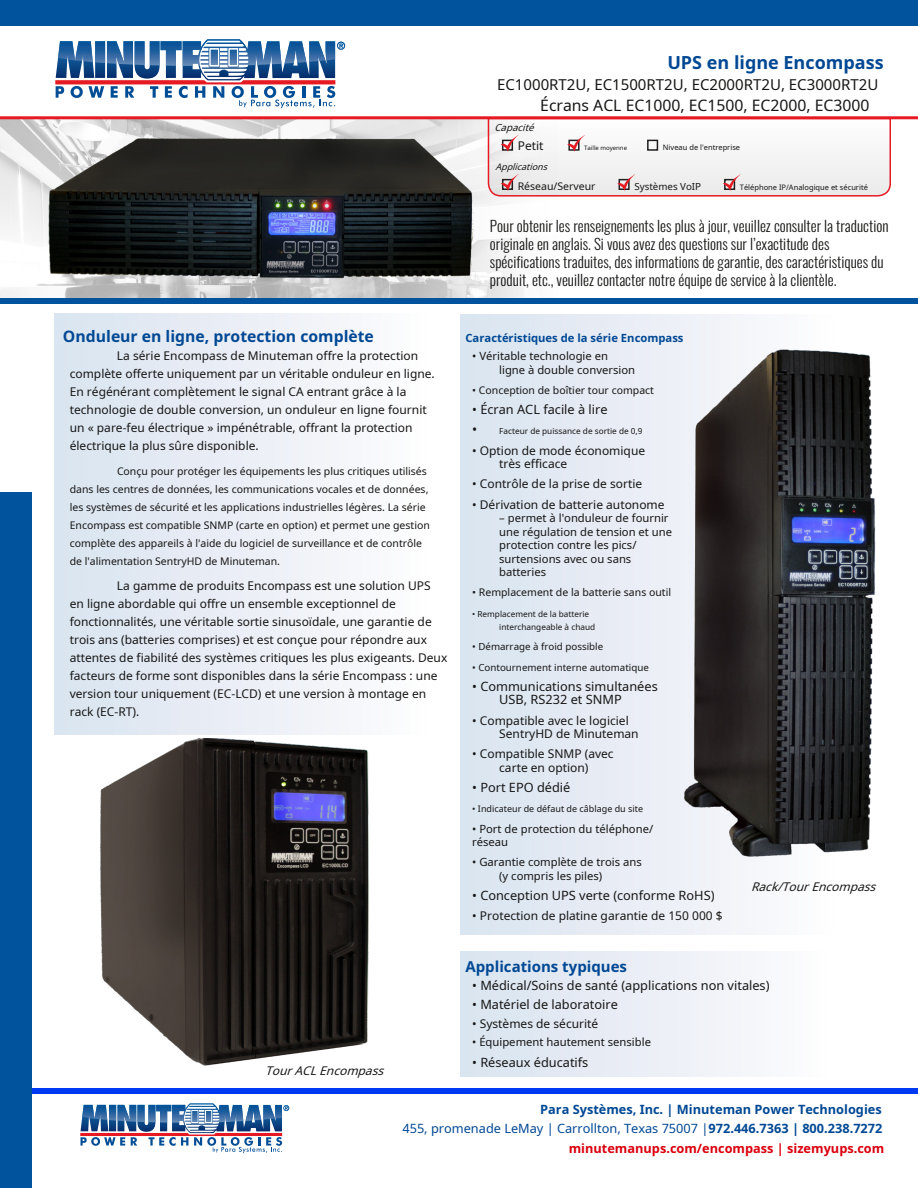
<style>
.page{position:relative;width:918px;height:1188px;background:#fff}
.page>*{position:absolute;margin:0;border:0;box-sizing:border-box;transform-origin:0 0}
.t1{font:700 18px "Noto Sans";color:#004894}
.t2{font:15.75px "Noto Sans";color:#171615}
.t3{font:700 15.75px "Noto Sans";color:#004894}
.t4{font:300 15px/18px "Oswald";color:#171615}
.t5{font:15px "Noto Sans";color:#171615}
.t6{font:700 15px "Noto Sans";color:#004894}
.t7{font:12.75px/13.5px "Noto Sans";color:#171615}
.t8{font:700 12.75px/19.5px "Noto Sans";color:#004894;text-align:right}
.t9{font:12px/18px "Noto Sans";color:#171615}
.t10{font:italic 12px "Noto Sans";color:#171615}
.t11{font:11.25px/13.5px "Noto Sans";color:#171615}
.t12{font:700 11.25px "Noto Sans";color:#004894}
.t13{font:10.5px/18px "Noto Sans";color:#171615}
.t14{font:9.75px "Noto Sans";color:#171615}
.t15{font:italic 9.75px "Noto Sans";color:#171615}
.t16{font:9px "Noto Sans";color:#171615}
.t17{font:italic 9px "Noto Sans";color:#171615}
.t18{font:8.25px/13.5px "Noto Sans";color:#171615}
.t19{font:7.5px "Noto Sans";color:#171615}
.t20{font:6px "Noto Sans";color:#171615}
.s1{font-size:13.5px}
.s2{font-weight:400}
.s3{color:#db000e}
</style>
<div class="page">
<div style="left:461px;top:315px;width:371px;height:619px;background:linear-gradient(to right,#d9e3ef,#fdfcfd)"></div>
<img style="left:0;top:119px;width:524px;height:179px">
<div style="left:461px;top:951px;width:367px;height:126px;background:linear-gradient(to right,#d9e3ef,#fdfcfd)"></div>
<div style="left:54px;top:313px;width:372px;height:421px;background:linear-gradient(to right,#d9e3ef,#fdfcfd)"></div>
<svg style="left:55px;top:39px;width:280px;height:69px"></svg>
<hr style="left:0;top:116px;width:918px;height:3px;background:#e51a23">
<svg style="left:487px;top:119px;width:405px;height:78px"></svg>
<img style="left:32px;top:133px;width:447px;height:157px">
<div style="left:20px;top:1088px;width:898px;height:6px;background:#0039f4"></div>
<svg style="left:212px;top:1151px;width:70px;height:2px"></svg>
<div style="left:0;top:298px;width:918px;height:6px;background:#01539e"></div>
<div style="left:0;top:492px;width:32px;height:696px;background:#01539e"></div>
<div style="left:0;top:0;width:918px;height:25px;background:#01539e"></div>
<img style="left:683px;top:348px;width:193px;height:509px">
<img style="left:80px;top:739px;width:289px;height:412px">
<h1 class="t1" style="left:667px;top:49px;width:218px">UPS en ligne Encompass</h1>
<p class="t5" style="left:497px;top:74px;width:383px">EC1000RT2U, EC1500RT2U, EC2000RT2U, EC3000RT2U</p>
<h2 class="t2" style="left:540px;top:94px;width:331px">Écrans ACL EC1000, EC1500, EC2000, EC3000</h2>
<p class="t15" style="left:494px;top:121px;width:45px">Capacité</p>
<p class="t9" style="left:518px;top:137px;width:27px">Petit</p>
<p class="t20" style="left:584px;top:144px;width:44px">Taille moyenne</p>
<p class="t19" style="left:663px;top:142px;width:79px">Niveau de l'entreprise</p>
<p class="t17" style="left:495px;top:161px;width:57px">Applications</p>
<p class="t13" style="left:518px;top:176px;width:79px">Réseau/Serveur</p>
<p class="t14" style="left:634px;top:179px;width:68px">Systèmes VoIP</p>
<p class="t19" style="left:740px;top:182px;width:130px">Téléphone IP/Analogique et sécurité</p>
<p class="t4" style="left:490px;top:215px;width:400px">Pour obtenir les renseignements les plus à jour, veuillez consulter la traduction originale en anglais. Si vous avez des questions sur l’exactitude des spécifications traduites, des informations de garantie, des caractéristiques du produit, etc., veuillez contacter notre équipe de service à la clientèle.</p>
<h2 class="t3" style="left:63px;top:325px;width:312px">Onduleur en ligne, protection complète</h2>
<p class="t12" style="left:465px;top:330px;width:220px">Caractéristiques de la série Encompass</p>
<p class="t9" style="left:70px;top:346px;width:367px;text-indent:47px">La série Encompass de Minuteman offre la protection complète offerte uniquement par un véritable onduleur en ligne.<br>En régénérant complètement le signal CA entrant grâce à la technologie de double conversion, un onduleur en ligne fournit un « pare-feu électrique » impénétrable, offrant la protection électrique la plus sûre disponible.</p>
<p class="t11" style="left:499px;top:349px;width:137px;text-indent:-27px">• Véritable technologie en ligne à double conversion</p>
<p class="t13" style="left:472px;top:381px;width:183px">• Conception de boîtier tour compact</p>
<p class="t7" style="left:472px;top:402px;width:137px">• Écran ACL facile à lire</p>
<p class="t18" style="left:472px;top:424px;width:172px"><span class="s1">•</span> Facteur de puissance de sortie de 0,9</p>
<p class="t9" style="left:499px;top:443px;width:147px;line-height:13.5px;text-indent:-27px">• Option de mode économique très efficace</p>
<p class="t13" style="left:70px;top:462px;width:362px;text-indent:47px">Conçu pour protéger les équipements les plus critiques utilisés dans les centres de données, les communications vocales et de données, les systèmes de sécurité et les applications industrielles légères. La série Encompass est compatible SNMP (carte en option) et permet une gestion complète des appareils à l'aide du logiciel de surveillance et de contrôle de l'alimentation SentryHD de Minuteman.</p>
<p class="t9" style="left:472px;top:475px;width:172px">• Contrôle de la prise de sortie</p>
<p class="t9" style="left:472px;top:495px;width:194px">• Dérivation de batterie autonome</p>
<p class="t11" style="left:499px;top:511px;width:175px">– permet à l'onduleur de fournir une régulation de tension et une protection contre les pics/ surtensions avec ou sans batteries</p>
<p class="t9" style="left:70px;top:576px;width:379px;text-indent:47px">La gamme de produits Encompass est une solution UPS en ligne abordable qui offre un ensemble exceptionnel de fonctionnalités, une véritable sortie sinusoïdale, une garantie de trois ans (batteries comprises) et est conçue pour répondre aux attentes de fiabilité des systèmes critiques les plus exigeants. Deux facteurs de forme sont disponibles dans la série Encompass : une version tour uniquement (EC-LCD) et une version à montage en rack (EC-RT).</p>
<p class="t13" style="left:472px;top:583px;width:200px">• Remplacement de la batterie sans outil</p>
<p class="t18" style="left:499px;top:607px;width:98px;text-indent:-27px">• Remplacement de la batterie interchangeable à chaud</p>
<p class="t14" style="left:472px;top:640px;width:133px">• Démarrage à froid possible</p>
<p class="t14" style="left:472px;top:660px;width:178px">• Contournement interne automatique</p>
<p class="t7" style="left:499px;top:679px;width:160px;text-indent:-27px">• Communications simultanées<br>USB, RS232 et SNMP</p>
<p class="t9" style="left:499px;top:713px;width:141px;line-height:13.5px;text-indent:-27px">• Compatible avec le logiciel<br>SentryHD de Minuteman</p>
<p class="t9" style="left:472px;top:747px;width:143px;line-height:13.5px;text-align:center">• Compatible SNMP (avec carte en option)</p>
<p class="t7" style="left:472px;top:780px;width:100px">• Port EPO dédié</p>
<p class="t16" style="left:472px;top:803px;width:172px">• Indicateur de défaut de câblage du site</p>
<p class="t11" style="left:472px;top:821px;width:183px">• Port de protection du téléphone/ réseau</p>
<p class="t11" style="left:499px;top:855px;width:144px;text-indent:-27px">• Garantie complète de trois ans (y compris les piles)</p>
<p class="t10" style="left:751px;top:878px;width:131px">Rack/TourEncompass</p>
<p class="t7" style="left:472px;top:888px;width:244px">• Conception UPS verte (conforme RoHS)</p>
<p class="t9" style="left:472px;top:907px;width:252px">• Protection de platine garantie de 150 000 $</p>
<p class="t6" style="left:465px;top:956px;width:163px">Applications typiques</p>
<p class="t7" style="left:472px;top:978px;width:299px">• Médical/Soins de santé (applications non vitales)</p>
<p class="t7" style="left:472px;top:997px;width:147px">• Matériel de laboratoire</p>
<p class="t9" style="left:472px;top:1014px;width:128px">• Systèmes de sécurité</p>
<p class="t11" style="left:472px;top:1035px;width:180px">• Équipement hautement sensible</p>
<p class="t7" style="left:472px;top:1055px;width:118px">• Réseaux éducatifs</p>
<p class="t10" style="left:265px;top:1062px;width:124px">TourACLEncompass</p>
<p class="t8" style="left:402px;top:1099px;width:483px">Para Systèmes, Inc. | Minuteman Power Technologies<br><span class="s2">455, promenade LeMay | Carrollton, Texas 75007 |</span>972.446.7363 | 800.238.7272 <span class="s3">minutemanups.com/encompass | sizemyups.com</span></p>
</div>
